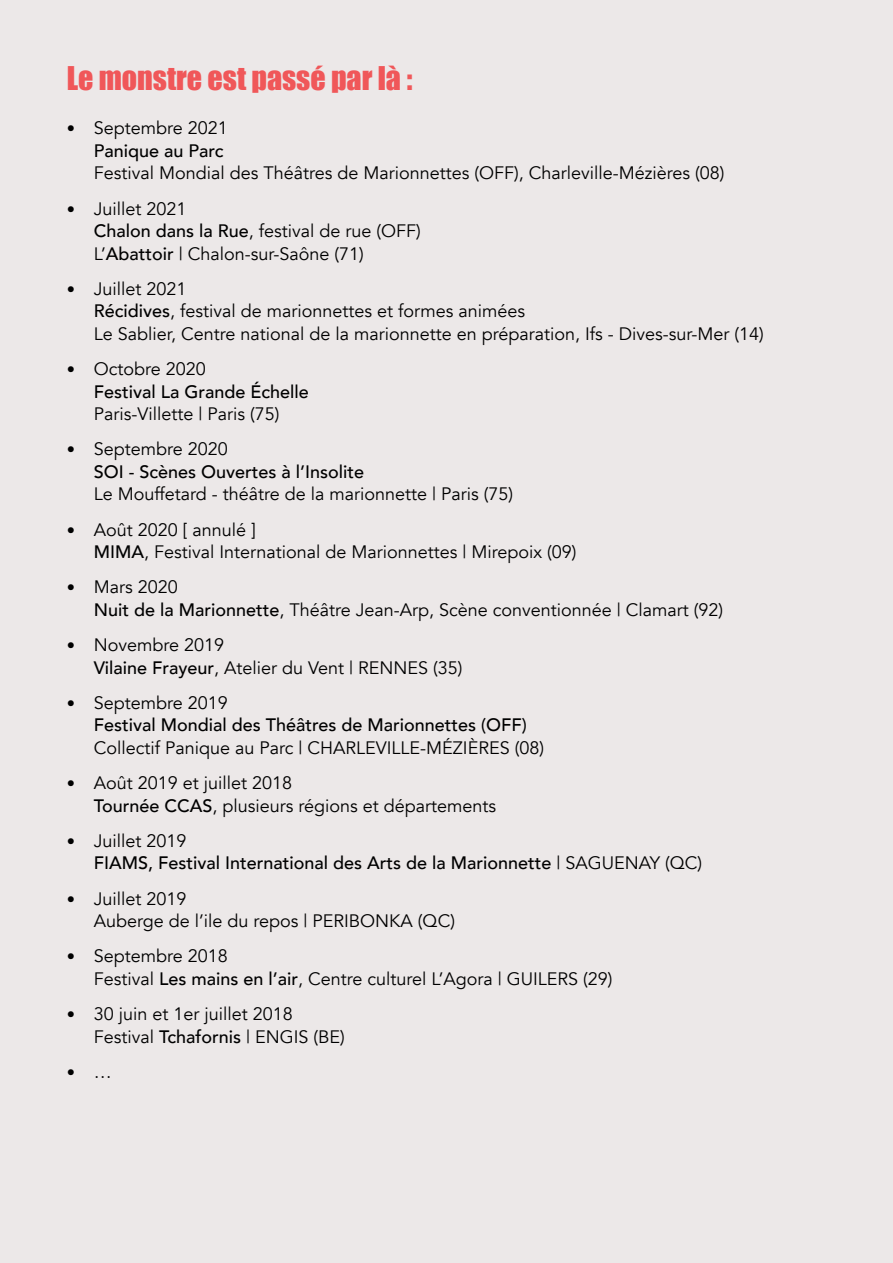
<style>
.page{position:relative;width:893px;height:1263px;background:#ece8e8}
.page>*{position:absolute;margin:0;border:0;box-sizing:border-box;transform-origin:0 0}
.t1{font:30px "Impact";color:#f05759}
.t2{font:18px/22.5px "Avenir";color:#000}
.t3{font:500 18px/22.5px "Avenir";color:#000}
.t4{font:16.5px "Avenir";color:#000}
.s1{font-size:16.5px}
.s2{font-weight:500}
.s3{font-weight:400;font-size:16.5px}
.s4{font-weight:400}
.s5{font-size:18px}
</style>
<div class="page">
<h1 class="t1" style="left:67px;top:55px;width:347px">Le monstre est passé par là :</h1>
<p class="t2" style="left:67px;top:117px;width:163px;text-align:right"><span class="s1">•</span> Septembre 2021<br><span class="s2">Panique au Parc</span></p>
<p class="t2" style="left:94px;top:162px;width:632px">Festival Mondial des Théâtres de Marionnettes (OFF), Charleville-Mézières (08)</p>
<p class="t2" style="left:94px;top:197px;width:329px;text-indent:-27px"><span class="s1">•</span> Juillet 2021<br><span class="s2">Chalon dans la Rue</span>, festival de rue (OFF)<br>L’<span class="s2">Abattoir</span> | Chalon-sur-Saône (71)</p>
<p class="t2" style="left:94px;top:278px;width:672px;text-indent:-27px"><span class="s1">•</span> Juillet 2021<br><span class="s2">Récidives</span>, festival de marionnettes et formes animées<br>Le Sablier, Centre national de la marionnette en préparation, Ifs - Dives-sur-Mer (14)</p>
<p class="t3" style="left:94px;top:357px;width:217px;text-indent:-27px"><span class="s3">•</span> <span class="s4">Octobre 2020<br></span>Festival La Grande Échelle</p>
<p class="t2" style="left:94px;top:403px;width:187px">Paris-Villette | Paris (75)</p>
<p class="t3" style="left:94px;top:437px;width:272px;text-indent:-27px"><span class="s3">•</span> <span class="s4">Septembre 2020<br></span>SOI - Scènes Ouvertes à l’Insolite</p>
<p class="t2" style="left:94px;top:483px;width:421px">Le Mouffetard - théâtre de la marionnette | Paris (75)</p>
<p class="t2" style="left:94px;top:518px;width:484px;text-indent:-27px"><span class="s1">•</span> Août 2020 [ annulé ]<br><span class="s2">MIMA</span>, Festival International de Marionnettes | Mirepoix (09)</p>
<p class="t2" style="left:94px;top:576px;width:631px;text-indent:-27px"><span class="s1">•</span> Mars 2020<br><span class="s2">Nuit de la Marionnette</span>, Théâtre Jean-Arp, Scène conventionnée | Clamart (92)</p>
<p class="t2" style="left:94px;top:634px;width:370px;text-indent:-27px"><span class="s1">•</span> Novembre 2019<br><span class="s2">Vilaine Frayeur</span>, Atelier du Vent | RENNES (35)</p>
<p class="t3" style="left:94px;top:690px;width:434px;text-indent:-27px"><span class="s3">•</span> <span class="s4">Septembre 2019<br></span>Festival Mondial des Théâtres de Marionnettes (OFF)</p>
<p class="t2" style="left:94px;top:737px;width:452px">Collectif Panique au Parc | CHARLEVILLE-MÉZIÈRES (08)</p>
<p class="t2" style="left:94px;top:772px;width:404px;text-indent:-27px"><span class="s1">•</span> Août 2019 et juillet 2018<br><span class="s2">Tournée CCAS</span>, plusieurs régions et départements</p>
<p class="t3" style="left:94px;top:828px;width:610px;text-indent:-27px"><span class="s3">•</span> <span class="s4">Juillet 2019<br></span>FIAMS, Festival International des Arts de la Marionnette <span class="s4">| SAGUENAY (QC)</span></p>
<p class="t2" style="left:94px;top:887px;width:363px;text-indent:-27px"><span class="s1">•</span> Juillet 2019<br>Auberge de l’ile du repos | PERIBONKA (QC)</p>
<p class="t2" style="left:94px;top:945px;width:520px;text-indent:-27px"><span class="s1">•</span> Septembre 2018<br>Festival <span class="s2">Les mains en l’air</span>, Centre culturel L’Agora | GUILERS (29)</p>
<p class="t2" style="left:94px;top:1003px;width:253px;text-indent:-27px"><span class="s1">•</span> 30 juin et 1er juillet 2018<br>Festival <span class="s2">Tchafornis</span> | ENGIS (BE)</p>
<p class="t4" style="left:67px;top:1062px;width:46px">• <span class="s5">…</span></p>
</div>
